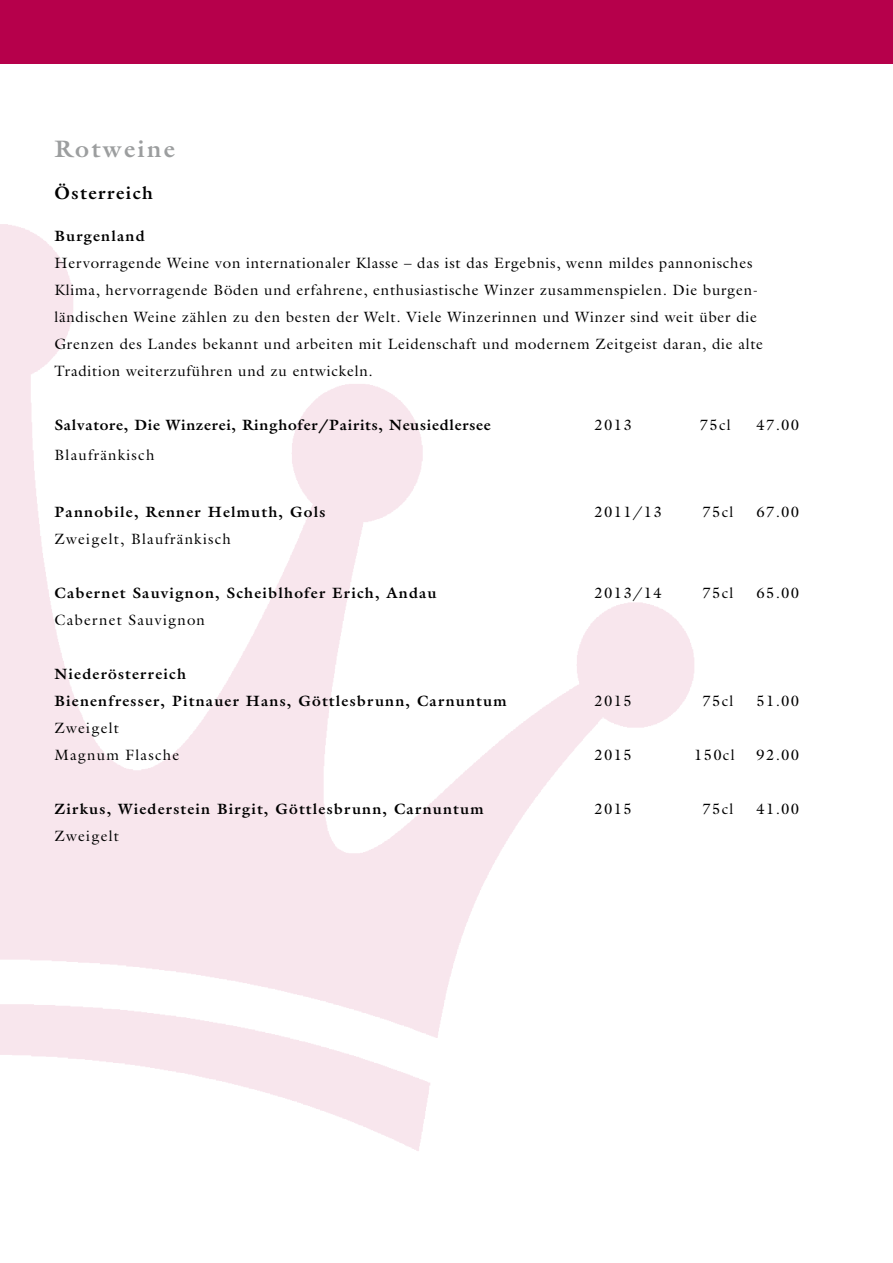
<style>
.page{position:relative;width:893px;height:1263px;background:#fff}
.page>*{position:absolute;margin:0;border:0;box-sizing:border-box;transform-origin:0 0}
.t1{font:700 24px "Galliard";letter-spacing:.1em;color:#9c9e9f}
.t2{font:700 18px "Galliard";letter-spacing:.08em;color:#000}
.t3{font:15px/27px "Galliard";letter-spacing:.05em;color:#000}
.t4{font:700 15px/27px "Galliard";letter-spacing:.08em;color:#000}
.t5{font:15px/27px "Galliard";letter-spacing:.08em;color:#000}
.t6{font:700 15px "Galliard";letter-spacing:.05em;color:#000}
</style>
<div class="page">
<div style="left:0;top:0;width:893px;height:64px;background:#b6004b"></div>
<h1 class="t1" style="left:54px;top:133px;width:122px">Rotweine</h1>
<p class="t2" style="left:54px;top:181px;width:100px">Österreich</p>
<p class="t4" style="left:54px;top:222px;width:92px">Burgenland</p>
<p class="t3" style="left:54px;top:249px;width:710px">Hervorragende Weine von internationaler Klasse – das ist das Ergebnis, wenn mildes pannonisches Klima, hervorragende Böden und erfahrene, enthusiastische Winzer zusammenspielen. Die burgen&shy;ländischen Weine zählen zu den besten der Welt. Viele Winzerinnen und Winzer sind weit über die Grenzen des Landes bekannt und arbeiten mit Leidenschaft und modernem Zeitgeist daran, die alte Tradition weiterzuführen und zu entwickeln.</p>
<p class="t6" style="left:54px;top:415px;width:438px">Salvatore, Die Winzerei, Ringhofer/Pairits, Neusiedlersee</p>
<p class="t3" style="left:594px;top:411px;width:39px">2013</p>
<p class="t3" style="left:700px;top:411px;width:32px">75cl</p>
<p class="t3" style="left:756px;top:411px;width:44px">47.00</p>
<p class="t5" style="left:54px;top:441px;width:101px">Blaufränkisch</p>
<p class="t4" style="left:54px;top:498px;width:272px">Pannobile, Renner Helmuth, Gols</p>
<p class="t3" style="left:594px;top:498px;width:69px">2011/13</p>
<p class="t3" style="left:702px;top:498px;width:32px">75cl</p>
<p class="t3" style="left:756px;top:498px;width:44px">67.00</p>
<p class="t5" style="left:54px;top:525px;width:178px">Zweigelt, Blaufränkisch</p>
<p class="t4" style="left:54px;top:579px;width:384px">Cabernet Sauvignon, Scheiblhofer Erich, Andau</p>
<p class="t3" style="left:594px;top:579px;width:69px">2013/14</p>
<p class="t3" style="left:702px;top:579px;width:32px">75cl</p>
<p class="t3" style="left:756px;top:579px;width:44px">65.00</p>
<p class="t5" style="left:54px;top:606px;width:152px">Cabernet Sauvignon</p>
<p class="t4" style="left:54px;top:660px;width:454px">Niederösterreich<br>Bienenfresser, Pitnauer Hans, Göttlesbrunn, Carnuntum</p>
<p class="t3" style="left:594px;top:687px;width:39px">2015</p>
<p class="t3" style="left:702px;top:687px;width:32px">75cl</p>
<p class="t3" style="left:756px;top:687px;width:44px">51.00</p>
<p class="t5" style="left:54px;top:714px;width:126px">Zweigelt<br>Magnum Flasche</p>
<p class="t3" style="left:594px;top:741px;width:39px">2015</p>
<p class="t3" style="left:694px;top:741px;width:42px">150cl</p>
<p class="t3" style="left:756px;top:741px;width:44px">92.00</p>
<p class="t4" style="left:54px;top:795px;width:431px">Zirkus, Wiederstein Birgit, Göttlesbrunn, Carnuntum</p>
<p class="t3" style="left:594px;top:795px;width:39px">2015</p>
<p class="t3" style="left:702px;top:795px;width:32px">75cl</p>
<p class="t3" style="left:756px;top:795px;width:44px">41.00</p>
<p class="t5" style="left:54px;top:822px;width:66px">Zweigelt</p>
</div>
